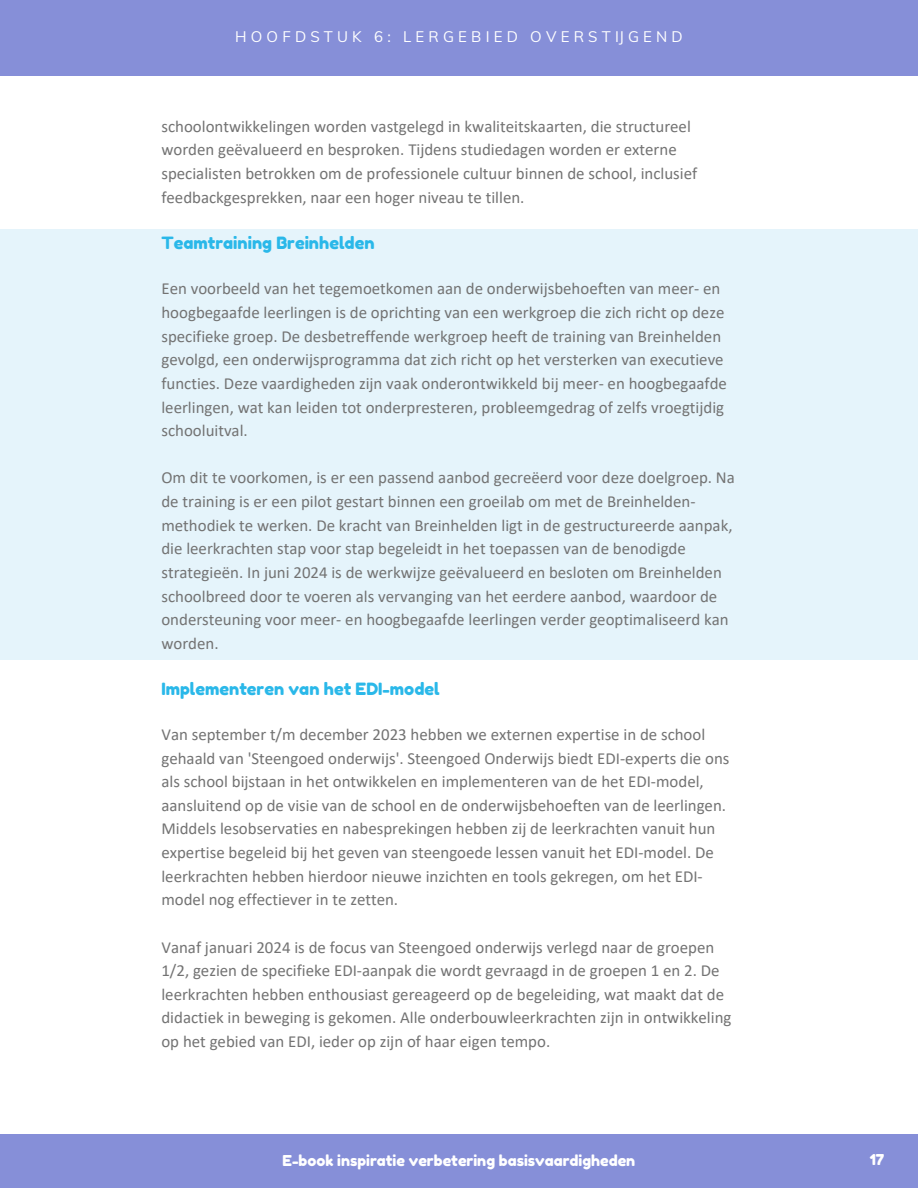
<style>
.page{position:relative;width:918px;height:1188px;background:#fff}
.page>*{position:absolute;margin:0;border:0;box-sizing:border-box;transform-origin:0 0}
.t1{font:16.8px/23.7px "Calibri";color:#737373}
.t2{font:16.8px "Fredoka One";color:#2ab8e9}
.t3{font:15px "Fredoka One";color:#fff}
.t4{font:15px "Muli";letter-spacing:.28em;color:#fff}
</style>
<div class="page">
<div style="left:0;top:0;width:918px;height:76px;background:#868fd8"></div>
<div style="left:0;top:1134px;width:918px;height:54px;background:#868fd8"></div>
<div style="left:0;top:230px;width:918px;height:430px;background:#e5f4fb"></div>
<h2 class="t4" style="left:235px;top:27px;width:449px">HOOFDSTUK 6: LERGEBIED OVERSTIJ GEND</h2>
<h1 class="t1" style="left:161px;top:116px;width:537px">schoolontwikkelingen worden vastgelegd in kwaliteitskaarten, die structureel worden geëvalueerd en besproken. Tijdens studiedagen worden er externe specialisten betrokken om de professionele cultuur binnen de school, inclusief feedbackgesprekken, naar een hoger niveau te tillen.</h1>
<h1 class="t2" style="left:161px;top:233px;width:215px">Teamtraining Breinhelden</h1>
<h1 class="t1" style="left:161px;top:278px;width:567px">Een voorbeeld van het tegemoetkomen aan de onderwijsbehoeften van meer- en hoogbegaafde leerlingen is de oprichting van een werkgroep die zich richt op deze specifieke groep. De desbetreffende werkgroep heeft de training van Breinhelden gevolgd, een onderwijsprogramma dat zich richt op het versterken van executieve functies. Deze vaardigheden zijn vaak onderontwikkeld bij meer- en hoogbegaafde leerlingen, wat kan leiden tot onderpresteren, probleemgedrag of zelfs vroegtijdig schooluitval.</h1>
<h1 class="t1" style="left:161px;top:467px;width:575px">Om dit te voorkomen, is er een passend aanbod gecreëerd voor deze doelgroep. Na de training is er een pilot gestart binnen een groeilab om met de Breinhelden&shy;methodiek te werken. De kracht van Breinhelden ligt in de gestructureerde aanpak, die leerkrachten stap voor stap begeleidt in het toepassen van de benodigde strategieën. In juni 2024 is de werkwijze geëvalueerd en besloten om Breinhelden schoolbreed door te voeren als vervanging van het eerdere aanbod, waardoor de ondersteuning voor meer- en hoogbegaafde leerlingen verder geoptimaliseerd kan worden.</h1>
<h1 class="t2" style="left:161px;top:679px;width:280px">Implementeren van het EDI-model</h1>
<p class="t1" style="left:161px;top:724px;width:570px">Van september t/m december 2023 hebben we externen expertise in de school gehaald van 'Steengoed onderwijs'. Steengoed Onderwijs biedt EDI-experts die ons als school bijstaan in het ontwikkelen en implementeren van de het EDI-model, aansluitend op de visie van de school en de onderwijsbehoeften van de leerlingen.<br>Middels lesobservaties en nabesprekingen hebben zij de leerkrachten vanuit hun expertise begeleid bij het geven van steengoede lessen vanuit het EDI-model. De leerkrachten hebben hierdoor nieuwe inzichten en tools gekregen, om het EDI&shy;model nog effectiever in te zetten.</p>
<p class="t1" style="left:161px;top:937px;width:572px">Vanaf januari 2024 is de focus van Steengoed onderwijs verlegd naar de groepen 1/2, gezien de specifieke EDI-aanpak die wordt gevraagd in de groepen 1 en 2. De leerkrachten hebben enthousiast gereageerd op de begeleiding, wat maakt dat de didactiek in beweging is gekomen. Alle onderbouwleerkrachten zijn in ontwikkeling op het gebied van EDI, ieder op zijn of haar eigen tempo.</p>
<h1 class="t3" style="left:283px;top:1151px;width:354px">E-book inspiratie verbetering basisvaardigheden</h1>
<h1 class="t3" style="left:870px;top:1151px;width:16px">17</h1>
</div>
